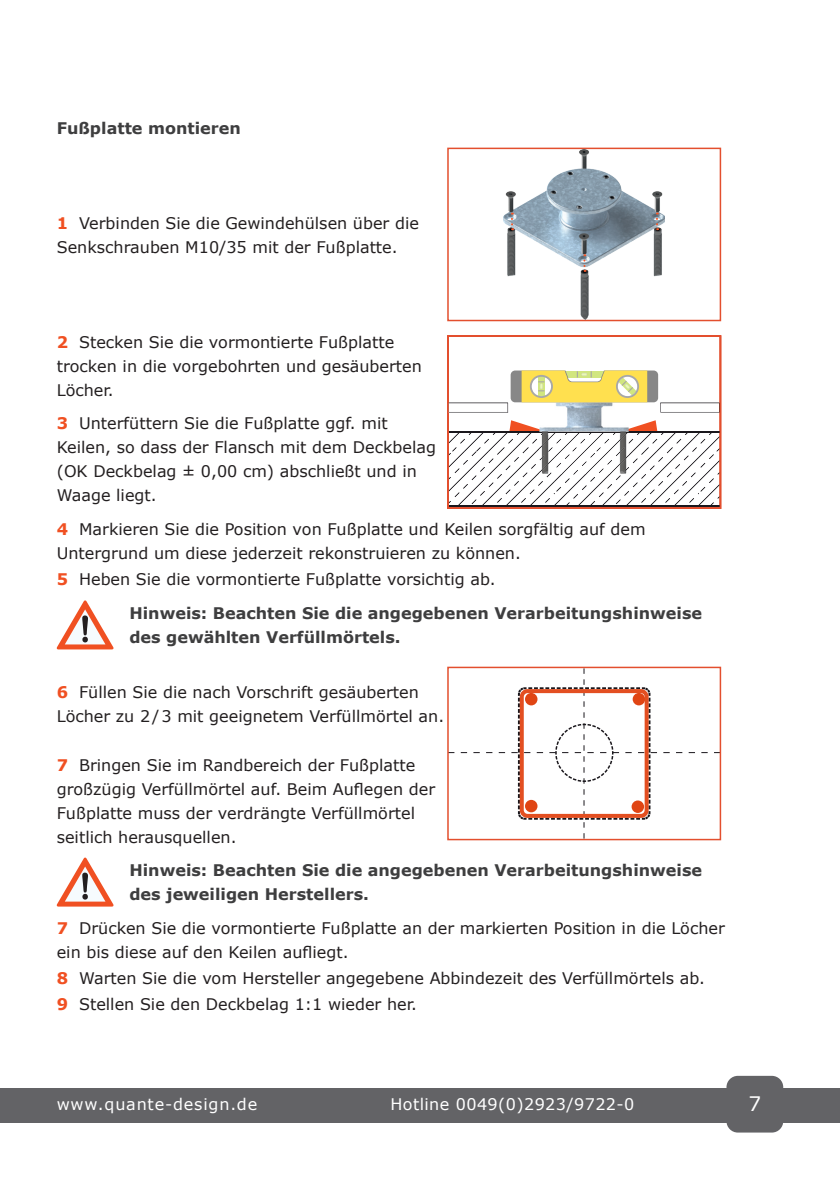
<style>
.page{position:relative;width:840px;height:1191px;background:#fff}
.page>*{position:absolute;margin:0;border:0;box-sizing:border-box;transform-origin:0 0}
.t1{font:20px "Verdana";color:#fff}
.ü2{font:16px/24px "Verdana";color:#231f20}
.ü2-2{font:700 16px/24px "Verdana";color:#3e3e3f}
.t2{font:16px "Verdana";letter-spacing:.025em;color:#fff}
.t3{font:16px "Verdana";letter-spacing:.05em;color:#fff}
.s1{font-weight:700;color:#f05022}
</style>
<div class="page">
<div style="left:0;top:1088px;width:839px;height:34px;background:#636366"></div>
<div style="left:726px;top:1075px;width:56px;height:57px;background:#636366;border-radius:11px"></div>
<div style="left:447px;top:148px;width:273px;height:173px;border:2px solid #e34f2e"></div>
<img style="left:503px;top:149px;width:161px;height:170px">
<svg style="left:510px;top:213px;width:3px;height:17px"></svg>
<svg style="left:583px;top:254px;width:2px;height:18px"></svg>
<svg style="left:655px;top:212px;width:2px;height:18px"></svg>
<svg style="left:447px;top:335px;width:273px;height:174px"></svg>
<svg style="left:448px;top:370px;width:271px;height:136px"></svg>
<svg style="left:56px;top:600px;width:58px;height:49px"></svg>
<svg style="left:450px;top:669px;width:267px;height:168px"></svg>
<div style="left:447px;top:666px;width:273px;height:174px;border:2px solid #e34f2e"></div>
<svg style="left:56px;top:857px;width:58px;height:49px"></svg>
<p class="ü2-2" style="left:57px;top:115px;width:185px">Fußplatte montieren</p>
<p class="ü2" style="left:57px;top:210px;width:363px"><span class="s1">1</span> Verbinden Sie die Gewindehülsen über die<br>Senkschrauben M10/35 mit der Fußplatte.</p>
<p class="ü2" style="left:57px;top:329px;width:366px"><span class="s1">2</span> Stecken Sie die vormontierte Fußplatte trocken in die vorgebohrten und gesäuberten<br>Löcher.</p>
<p class="ü2" style="left:57px;top:411px;width:381px"><span class="s1">3</span> Unterfüttern Sie die Fußplatte ggf. mit Keilen, so dass der Flansch mit dem Deckbelag (OK Deckbelag ± 0,00 cm) abschließt und in Waage liegt.</p>
<p class="ü2" style="left:57px;top:517px;width:590px"><span class="s1">4</span> Markieren Sie die Position von Fußplatte und Keilen sorgfältig auf dem<br>Untergrund um diese jederzeit rekonstruieren zu können.</p>
<p class="ü2" style="left:57px;top:567px;width:440px"><span class="s1">5</span> Heben Sie die vormontierte Fußplatte vorsichtig ab.</p>
<p class="ü2-2" style="left:129px;top:601px;width:574px">Hinweis: Beachten Sie die angegebenen Verarbeitungshinweise des gewählten Verfüllmörtels.</p>
<p class="ü2" style="left:57px;top:680px;width:388px"><span class="s1">6</span> Füllen Sie die nach Vorschrift gesäuberten<br>Löcher zu 2/3 mit geeignetem Verfüllmörtel an.</p>
<p class="ü2" style="left:57px;top:752px;width:379px"><span class="s1">7</span> Bringen Sie im Randbereich der Fußplatte großzügig Verfüllmörtel auf. Beim Auflegen der Fußplatte muss der verdrängte Verfüllmörtel seitlich herausquellen.</p>
<p class="ü2-2" style="left:129px;top:858px;width:574px">Hinweis: Beachten Sie die angegebenen Verarbeitungshinweise des jeweiligen Herstellers.</p>
<p class="ü2" style="left:57px;top:916px;width:669px"><span class="s1">7</span> Drücken Sie die vormontierte Fußplatte an der markierten Position in die Löcher ein bis diese auf den Keilen aufliegt.</p>
<p class="ü2" style="left:57px;top:966px;width:649px"><span class="s1">8</span> Warten Sie die vom Hersteller angegebene Abbindezeit des Verfüllmörtels ab.</p>
<p class="ü2" style="left:57px;top:992px;width:361px"><span class="s1">9</span> Stellen Sie den Deckbelag 1:1 wieder her.</p>
<p class="t3" style="left:57px;top:1093px;width:202px">www.quante-design.de</p>
<p class="t2" style="left:390px;top:1093px;width:245px">Hotline 0049(0)2923/9722-0</p>
<p class="t1" style="left:748px;top:1090px;width:14px">7</p>
</div>
